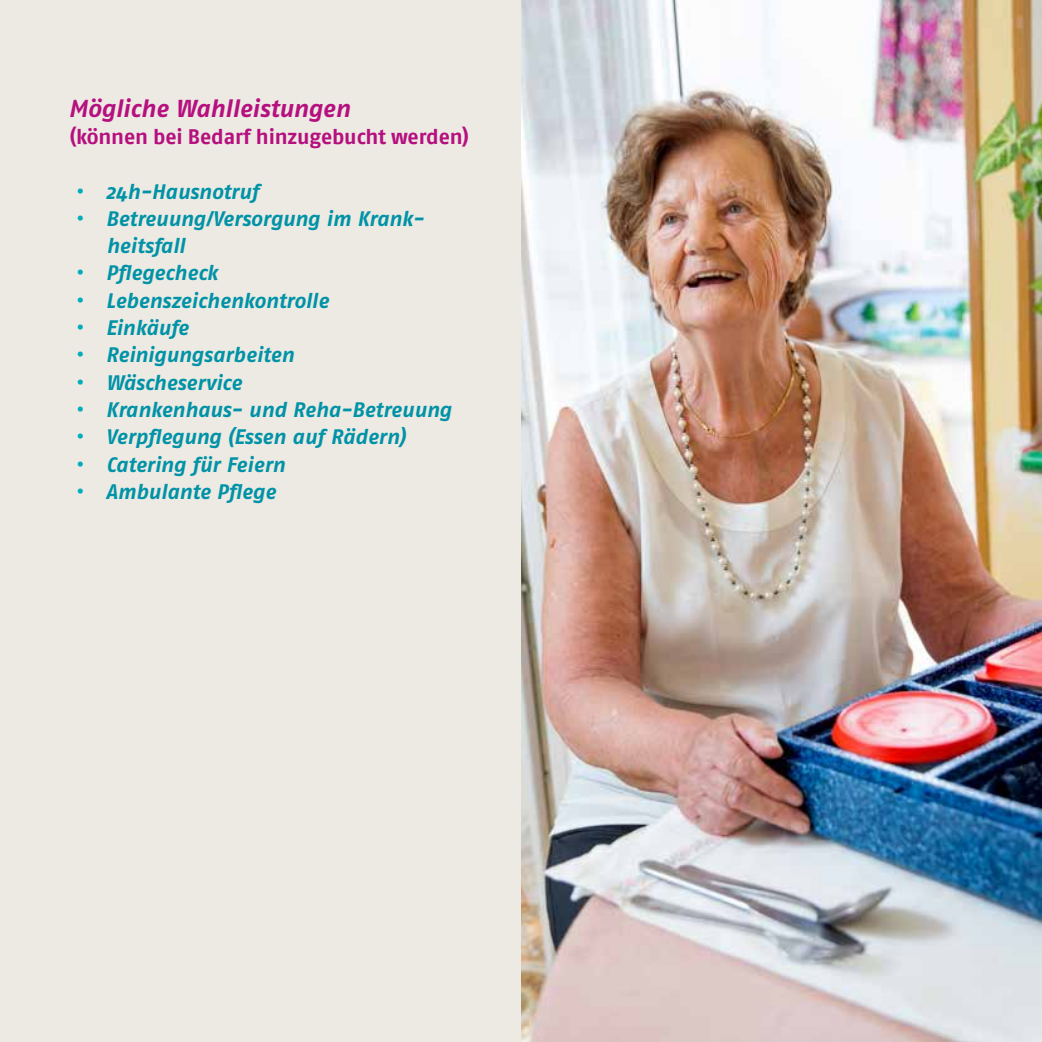
<style>
.page{position:relative;width:1042px;height:1042px;background:#eceae2}
.page>*{position:absolute;margin:0;border:0;box-sizing:border-box;transform-origin:0 0}
.t1{font:italic 700 24.5px "Fago Pro";color:#b60f7f}
.t2{font:italic 700 21px/27.3px "Fago Pro";letter-spacing:-.005em;color:#0092a7}
.t3{font:700 21px "AWO Fago Office";letter-spacing:-.005em;color:#b60f7f}
.s1{color:#00adba}
</style>
<div class="page">
<img style="left:521px;top:0;width:521px;height:1042px">
<p class="t1" style="left:68px;top:93px;width:283px">Mögliche Wahlleistungen</p>
<p class="t3" style="left:70px;top:124px;width:401px">(können bei Bedarf hinzugebucht werden)</p>
<p class="t2" style="left:75px;top:177px;width:185px"><span class="s1">•</span> 24h-Hausnotruf</p>
<p class="t2" style="left:106px;top:205px;width:319px;text-indent:-31px"><span class="s1">•</span> Betreuung/Versorgung im Krank&shy;heitsfall</p>
<p class="t2" style="left:75px;top:259px;width:144px"><span class="s1">•</span> Pflegecheck</p>
<p class="t2" style="left:75px;top:287px;width:255px"><span class="s1">•</span> Lebenszeichenkontrolle</p>
<p class="t2" style="left:75px;top:314px;width:115px"><span class="s1">•</span> Einkäufe</p>
<p class="t2" style="left:75px;top:341px;width:220px"><span class="s1">•</span> Reinigungsarbeiten</p>
<p class="t2" style="left:75px;top:369px;width:168px"><span class="s1">•</span> Wäscheservice</p>
<p class="t2" style="left:75px;top:396px;width:378px"><span class="s1">•</span> Krankenhaus- und Reha-Betreuung</p>
<p class="t2" style="left:75px;top:423px;width:332px"><span class="s1">•</span> Verpflegung (Essen auf Rädern)</p>
<p class="t2" style="left:75px;top:450px;width:211px"><span class="s1">•</span> Catering für Feiern</p>
<p class="t2" style="left:75px;top:478px;width:202px"><span class="s1">•</span> Ambulante Pflege</p>
</div>
